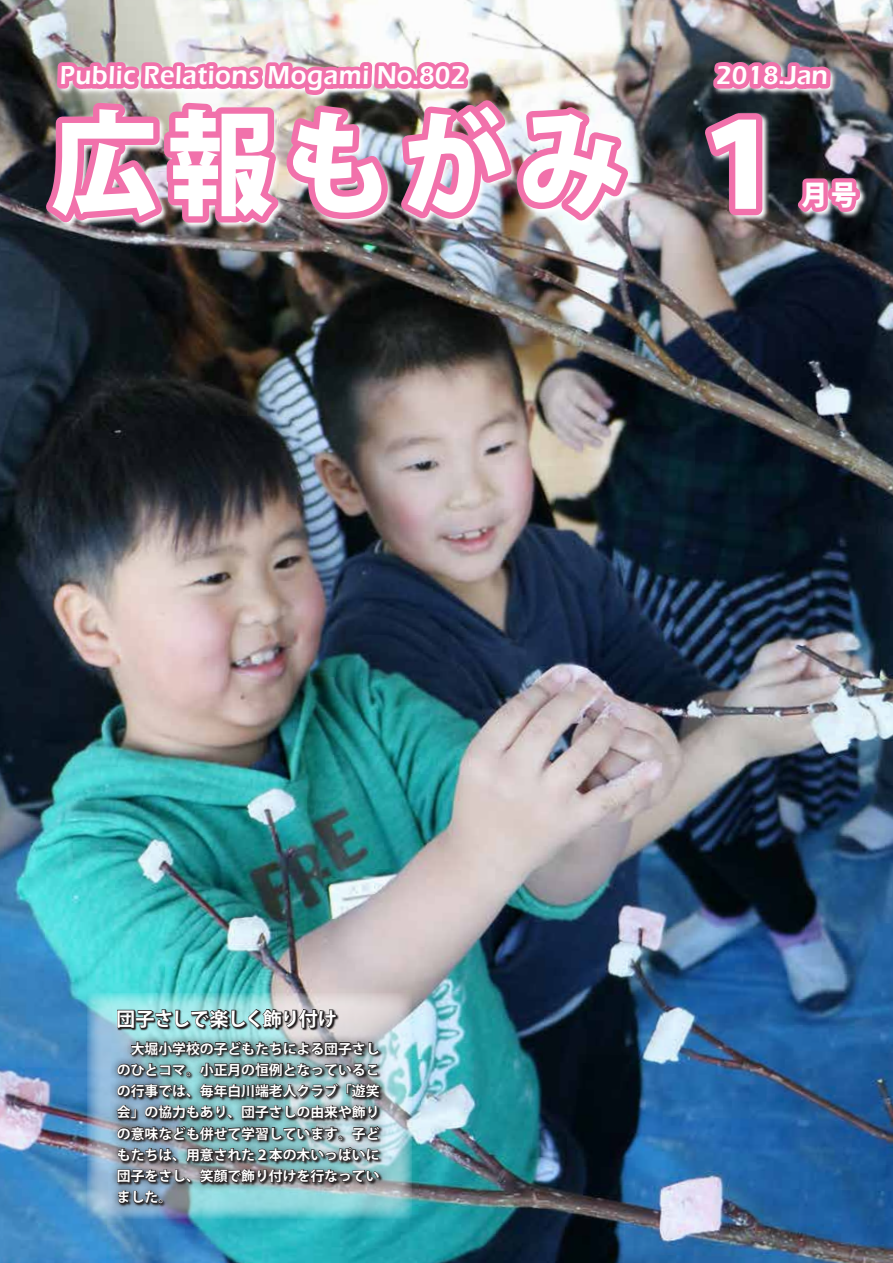
<style>
.page{position:relative;width:893px;height:1263px;background:#fff}
.page>*{position:absolute;margin:0;border:0;box-sizing:border-box;transform-origin:0 0}
.t1{font:800 117.15px "Koz Go Pro";color:#fff;scale:.93 1}
.t2{font:800 112.65px "Koz Go Pro";letter-spacing:.1em;color:#fff;scale:.94 1}
.t3{font:800 27.6px "Koz Go Pro";color:#fff;scale:.93 1}
.t4{font:600 26.85px "Eras ITC";letter-spacing:.025em;color:#fff;scale:.95 1}
.t5{font:700 19.2px "Koz Go Pro";letter-spacing:-.055em;color:#fff}
.t6{font:700 13.8px/21.3px "Koz Go Pro";color:#fff;text-align:justify}
</style>
<div class="page">
<img style="left:0;top:0;width:893px;height:1263px">
<img style="left:34px;top:0;width:604px;height:881px">
<svg style="left:864px;top:177px;width:4px;height:42px"></svg>
<img style="left:696px;top:0;width:168px;height:291px">
<img style="left:87px;top:993px;width:324px;height:226px">
<svg style="left:109px;top:1033px;width:280px;height:180px"></svg>
<svg style="left:116px;top:1041px;width:267px;height:166px"></svg>
<svg style="left:116px;top:1040px;width:265px;height:122px"></svg>
<svg style="left:117px;top:1169px;width:75px;height:15px"></svg>
<svg style="left:199px;top:1168px;width:181px;height:16px"></svg>
<svg style="left:118px;top:1190px;width:45px;height:14px"></svg>
<svg style="left:117px;top:1008px;width:222px;height:23px"></svg>
<svg style="left:118px;top:1028px;width:219px;height:1px"></svg>
<svg style="left:117px;top:1008px;width:220px;height:20px"></svg>
<h3 class="t4" style="left:60px;top:60px;width:429px">Public Relations Mogami No.802</h3>
<h2 class="t2" style="left:51px;top:91px;width:612px">広報もがみ</h2>
<h3 class="t4" style="left:716px;top:60px;width:119px">2018.Jan</h3>
<h1 class="t1" style="left:685px;top:89px;width:119px">１</h1>
<h3 class="t3" style="left:802px;top:177px;width:61px">月号</h3>
<h3 class="t5" style="left:116px;top:1006px;width:222px">団子さしで楽しく飾り付け</h3>
<p class="t6" style="left:117px;top:1039px;width:264px">　大堀小学校の子どもたちによる団子さしのひとコマ。小正月の恒例となっているこの行事では、毎年白川端老人クラブ「遊笑会」の協力もあり、団子さしの由来や飾りの意味なども併せて学習しています。子どもたちは、用意された２本の木いっぱいに団子をさし、笑顔で飾り付けを行なっていました。</p>
</div>
